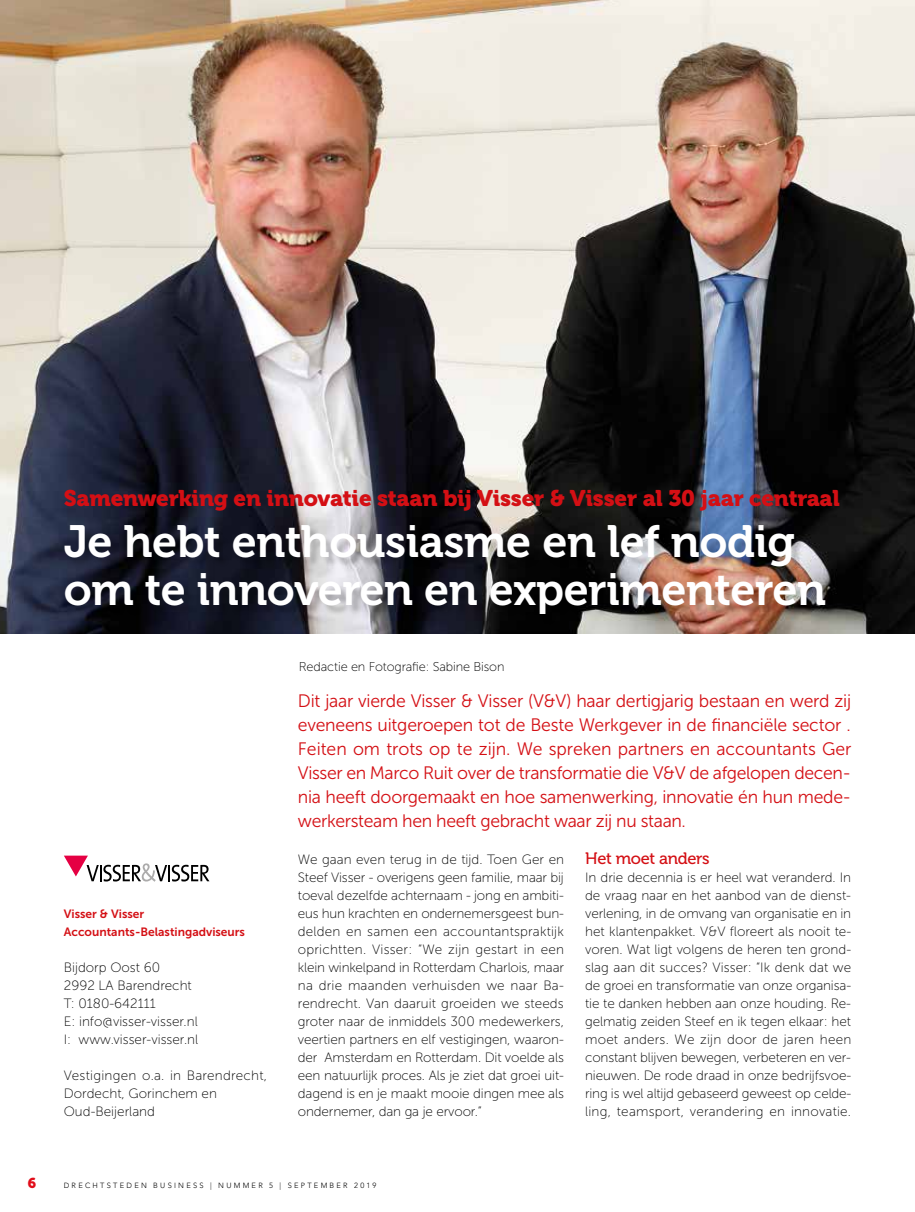
<style>
.page{position:relative;width:915px;height:1212px;background:#fff}
.page>*{position:absolute;margin:0;border:0;box-sizing:border-box;transform-origin:0 0}
.t1{font:45px/48px "Museo 700";letter-spacing:-.01em;color:#fff}
.t2{font:22.5px "Museo 900";letter-spacing:-.01em;color:#d40f14}
.t3{font:18px/24px "Museo Sans 300";letter-spacing:-.02em;color:#d40f14;text-align:justify}
.t4{font:16.5px "Museo 500";letter-spacing:-.02em;color:#d40f14}
.t5{font:14.25px "Museo 900";color:#e10d1a}
.t6{font:13.5px/18px "Museo Sans 100";color:#000;text-align:justify}
.t7{font:12.75px "Museo Sans 100";letter-spacing:-.01em;color:#000}
.t8{font:12px/18px "Museo Sans 700";color:#d40f14}
.t9{font:300 7.5px "Avenir LT Std";letter-spacing:.3em;color:#000}
</style>
<div class="page">
<img style="left:0;top:0;width:914px;height:634px">
<div style="left:66px;top:527px;width:769px;height:98px;background:#000;opacity:.2"></div>
<svg style="left:64px;top:855px;width:145px;height:27px"></svg>
<h2 class="t2" style="left:64px;top:485px;width:777px">Samenwerking en innovatie staan bij Visser &amp; Visser al 30 jaar centraal</h2>
<h1 class="t1" style="left:64px;top:518px;width:763px">Je hebt enthousiasme en lef nodig om te innoveren en experimenteren</h1>
<p class="t7" style="left:299px;top:659px;width:207px">Redactie en Fotografie: Sabine Bison</p>
<p class="t8" style="left:64px;top:905px;width:183px">Visser &amp; Visser<br>Accountants-Belastingadviseurs</p>
<p class="t6" style="left:64px;top:959px;width:136px;text-align:left">Bijdorp Oost 60<br>2992 LA Barendrecht<br>T: 0180-642111<br>E: info@visser-visser.nl<br>I: www.visser-visser.nl</p>
<p class="t6" style="left:64px;top:1067px;width:205px;text-align:left">Vestigingen o.a. in Barendrecht,<br>Dordecht, Gorinchem en<br>Oud-Beijerland</p>
<p class="t3" style="left:298px;top:689px;width:555px">Dit jaar vierde Visser &amp; Visser (V&amp;V) haar dertigjarig bestaan en werd zij eveneens uitgeroepen tot de Beste Werkgever in de financiële sector .<br>Feiten om trots op te zijn. We spreken partners en accountants Ger Visser en Marco Ruit over de transformatie die V&amp;V de afgelopen decen&shy;nia heeft doorgemaakt en hoe samenwerking, innovatie én hun mede&shy;werkersteam hen heeft gebracht waar zij nu staan.</p>
<p class="t6" style="left:298px;top:851px;width:267px">We gaan even terug in de tijd. Toen Ger en Steef Visser - overigens geen familie, maar bij toeval dezelfde achternaam - jong en ambiti&shy;eus hun krachten en ondernemersgeest bun&shy;delden en samen een accountantspraktijk oprichtten. Visser: “We zijn gestart in een klein winkelpand in Rotterdam Charlois, maar na drie maanden verhuisden we naar Ba&shy;rendrecht. Van daaruit groeiden we steeds groter naar de inmiddels 300 medewerkers, veertien partners en elf vestigingen, waaron&shy;der Amsterdam en Rotterdam. Dit voelde als een natuurlijk proces. Als je ziet dat groei uit&shy;dagend is en je maakt mooie dingen mee als ondernemer, dan ga je ervoor.”</p>
<p class="t4" style="left:585px;top:849px;width:126px">Het moet anders</p>
<p class="t6" style="left:585px;top:869px;width:267px">In drie decennia is er heel wat veranderd. In de vraag naar en het aanbod van de dienst&shy;verlening, in de omvang van organisatie en in het klantenpakket. V&amp;V floreert als nooit te&shy;voren. Wat ligt volgens de heren ten grond&shy;slag aan dit succes? Visser: “Ik denk dat we de groei en transformatie van onze organisa&shy;tie te danken hebben aan onze houding. Re&shy;gelmatig zeiden Steef en ik tegen elkaar: het moet anders. We zijn door de jaren heen constant blijven bewegen, verbeteren en ver&shy;nieuwen. De rode draad in onze bedrijfsvoe&shy;ring is wel altijd gebaseerd geweest op celde&shy;ling, teamsport, verandering en innovatie.</p>
<p class="t5" style="left:28px;top:1175px;width:10px">6</p>
<p class="t9" style="left:64px;top:1181px;width:314px">DRECHTSTEDEN BUSINESS | NUMMER 5 | SEPTEMBER 2019</p>
</div>
